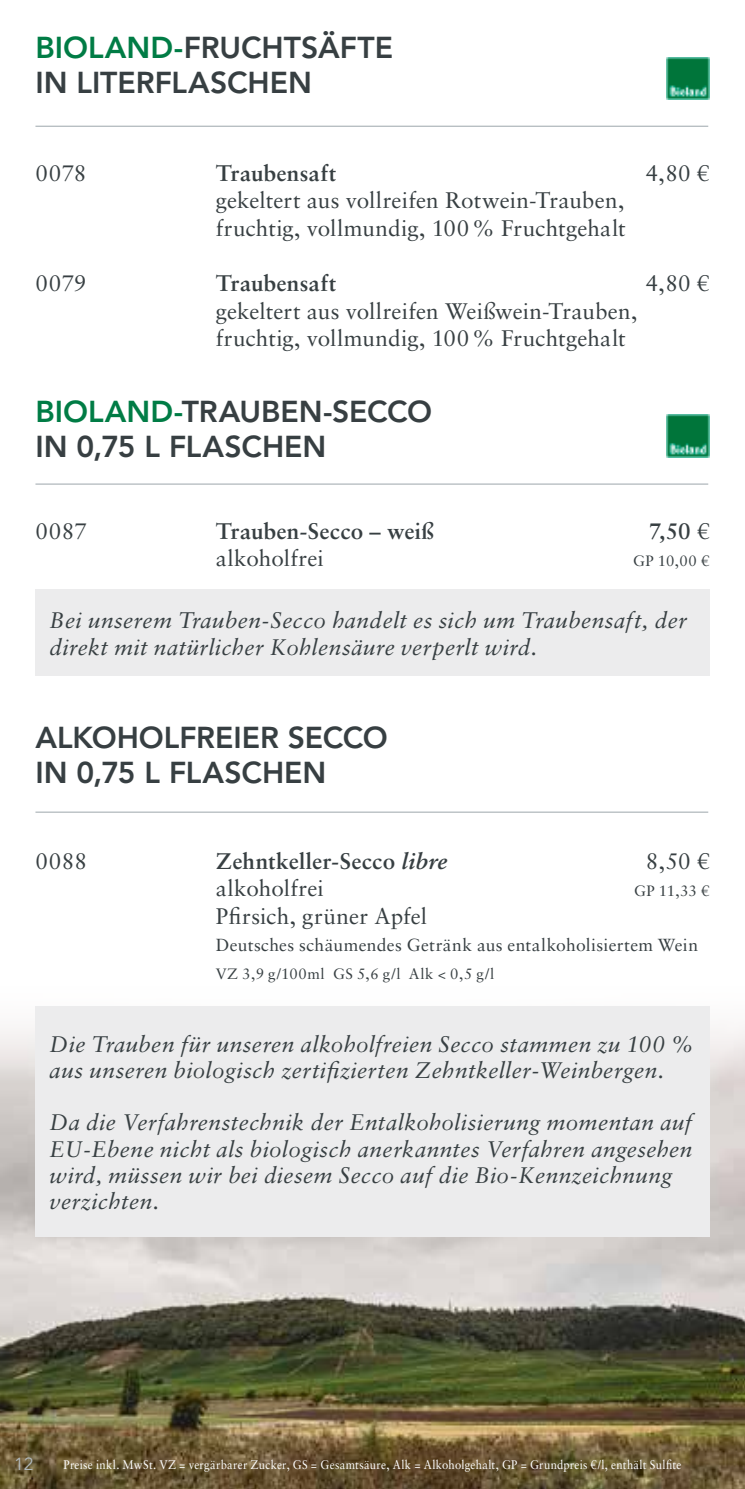
<style>
.page{position:relative;width:745px;height:1489px;background:#fff}
.page>*{position:absolute;margin:0;border:0;box-sizing:border-box;transform-origin:0 0}
.t1{font:800 30px/35px "Avenir LT Std";color:#373f42}
.t2{font:italic 22.5px/26.2px "Sabon LT Std";letter-spacing:.02em;color:#373f42}
.t3{font:22.5px/27.5px "Sabon LT Std";letter-spacing:.005em;color:#373f42}
.t4{font:700 22.5px "Sabon LT Std";letter-spacing:.015em;color:#373f42}
.t5{font:17.5px "Sabon LT Std";letter-spacing:.02em;color:#373f42}
.t6{font:17.5px "Avenir";color:#b0b8bc}
.t7{font:15px "Sabon LT Std";letter-spacing:.04em;color:#373f42}
.t8{font:12.5px "Sabon LT Std";letter-spacing:.025em;color:#fff;scale:.9 1}
.s1{color:#007c45}
.s2{font-weight:400}
.s3{font-style:italic}
</style>
<div class="page">
<hr style="left:35px;top:126px;width:672px;height:1px;background:#b0b8bc">
<img style="left:0;top:1006px;width:744px;height:482px">
<img style="left:666px;top:57px;width:43px;height:43px">
<img style="left:666px;top:415px;width:43px;height:42px">
<hr style="left:35px;top:483px;width:672px;height:1px;background:#b0b8bc">
<hr style="left:35px;top:811px;width:672px;height:1px;background:#b0b8bc">
<div style="left:35px;top:589px;width:674px;height:87px;background:#ececed"></div>
<div style="left:35px;top:1006px;width:674px;height:230px;background:#ececed"></div>
<h1 class="t1" style="left:35px;top:30px;width:359px"><span class="s1">BIOLAND-</span>FRUCHTSÄFTE<br>IN LITERFLASCHEN</h1>
<p class="t3" style="left:35px;top:159px;width:52px">0078</p>
<p class="t4" style="left:215px;top:159px;width:122px">Traubensaft</p>
<p class="t3" style="left:645px;top:159px;width:65px">4,80 €</p>
<p class="t3" style="left:215px;top:187px;width:411px">gekeltert aus vollreifen Rotwein-Trauben, fruchtig, vollmundig, 100% Fruchtgehalt</p>
<p class="t3" style="left:35px;top:269px;width:52px">0079</p>
<p class="t4" style="left:215px;top:269px;width:122px">Traubensaft</p>
<p class="t3" style="left:645px;top:269px;width:65px">4,80 €</p>
<p class="t3" style="left:215px;top:297px;width:423px">gekeltert aus vollreifen Weißwein-Trauben, fruchtig, vollmundig, 100% Fruchtgehalt</p>
<h1 class="t1" style="left:35px;top:394px;width:398px"><span class="s1">BIOLAND-</span>TRAUBEN-SECCO<br>IN 0,75 L FLASCHEN</h1>
<p class="t3" style="left:35px;top:517px;width:53px">0087</p>
<p class="t4" style="left:215px;top:517px;width:220px">Trauben-Secco – weiß</p>
<p class="t4" style="left:648px;top:517px;width:62px">7,50 <span class="s2">€</span></p>
<p class="t3" style="left:215px;top:544px;width:109px">alkoholfrei</p>
<p class="t7" style="left:632px;top:552px;width:78px">GP 10,00 €</p>
<p class="t2" style="left:50px;top:607px;width:638px">Bei unserem Trauben-Secco handelt es sich um Traubensaft, der direkt mit natürlicher Kohlensäure verperlt wird.</p>
<h1 class="t1" style="left:35px;top:720px;width:354px">ALKOHOLFREIER SECCO<br>IN 0,75 L FLASCHEN</h1>
<p class="t3" style="left:35px;top:847px;width:53px">0088</p>
<p class="t4" style="left:215px;top:847px;width:233px">Zehntkeller-Secco <span class="s3">libre</span></p>
<p class="t3" style="left:645px;top:847px;width:65px">8,50 €</p>
<p class="t3" style="left:215px;top:874px;width:109px">alkoholfrei</p>
<p class="t7" style="left:633px;top:882px;width:77px">GP 11,33 €</p>
<p class="t3" style="left:215px;top:902px;width:213px">Pfirsich, grüner Apfel</p>
<p class="t5" style="left:215px;top:934px;width:483px">Deutsches schäumendes Getränk aus entalkoholisiertem Wein</p>
<p class="t7" style="left:215px;top:964px;width:280px">VZ 3,9 g/100ml GS 5,6 g/l Alk &lt; 0,5 g/l</p>
<p class="t2" style="left:50px;top:1030px;width:645px">Die Trauben für unseren alkoholfreien Secco stammen zu 100 % aus unseren biologisch zertifizierten Zehntkeller-Weinbergen.</p>
<p class="t2" style="left:50px;top:1109px;width:644px">Da die Verfahrenstechnik der Entalkoholisierung momentan auf EU-Ebene nicht als biologisch anerkanntes Verfahren angesehen wird, müssen wir bei diesem Secco auf die Bio-Kennzeichnung verzichten.</p>
<p class="t6" style="left:14px;top:1453px;width:21px">12</p>
<p class="t8" style="left:63px;top:1456px;width:687px">Preise inkl. MwSt. VZ = vergärbarer Zucker, GS = Gesamtsäure, Alk = Alkoholgehalt, GP = Grundpreis €/l, enthält Sulfite</p>
</div>
